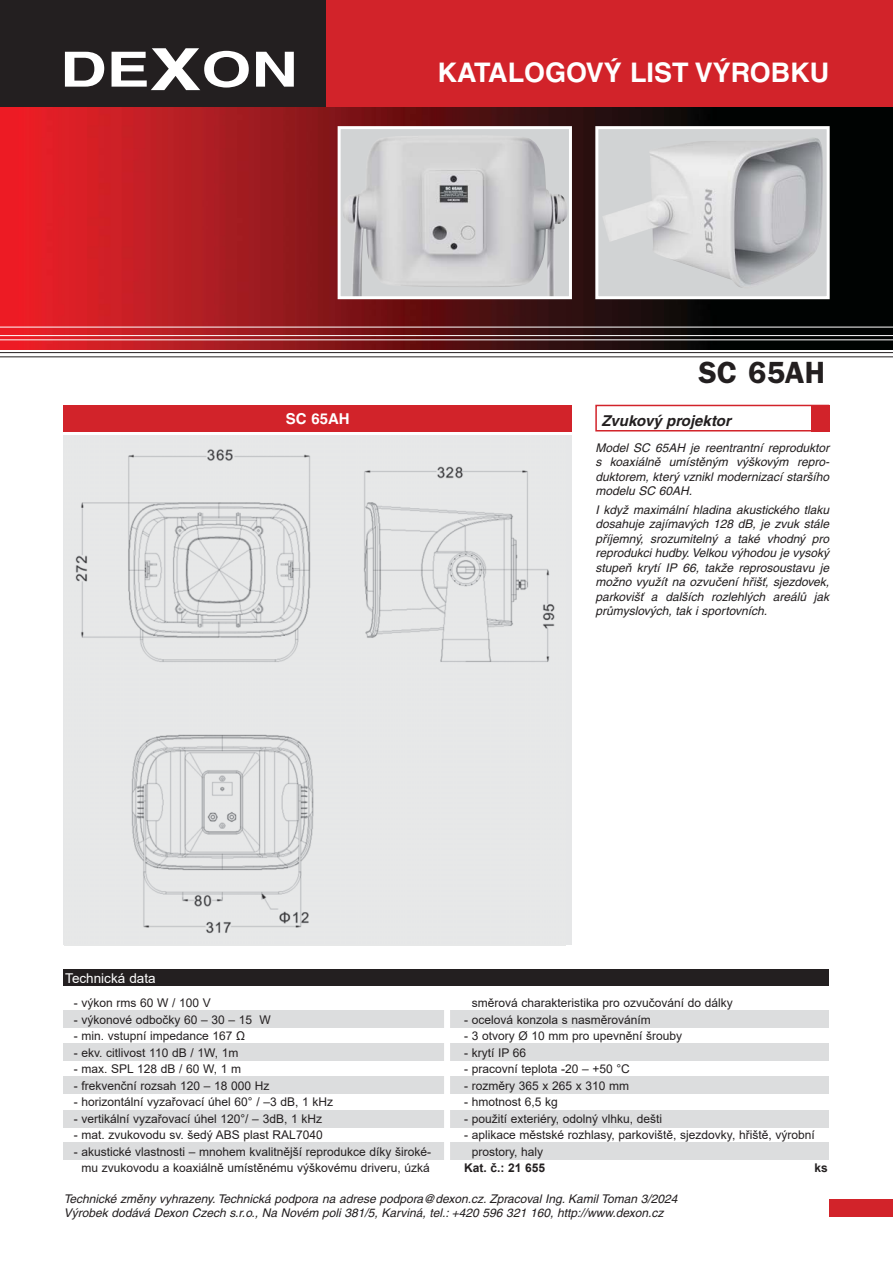
<style>
.page{position:relative;width:893px;height:1263px;background:#fff}
.page>*{position:absolute;margin:0;border:0;box-sizing:border-box;transform-origin:0 0}
.t1{font:700 30.75px "Frankfurt Gothic";color:#231f20}
.t2{font:700 27px "Helvetica CE";color:#fff}
.t3{font:italic 700 15px "Helvetica CE";color:#231f20}
.t4{font:700 15px "Helvetica CE";color:#fff}
.t5{font:13.5px "Arial";color:#fff}
.t6{font:12px/16.5px "Arial";color:#231f20;text-align:center}
.t7{font:italic 12px/14.4px "Helvetica CE";color:#231f20;text-align:justify}
.t8{font:700 12px "Arial";color:#231f20}
</style>
<div class="page">
<img style="left:0;top:106px;width:893px;height:120px">
<img style="left:0;top:226px;width:893px;height:124px">
<hr style="left:0;top:327px;width:893px;height:1px;background:#fff">
<hr style="left:0;top:335px;width:893px;height:1px;background:#fff">
<hr style="left:0;top:340px;width:893px;height:1px;background:#fff">
<hr style="left:0;top:352px;width:893px;height:1px;background:#231f20">
<hr style="left:0;top:357px;width:893px;height:1px;background:#231f20">
<div style="left:0;top:0;width:893px;height:106px;background:#d2232a"></div>
<div style="left:0;top:0;width:326px;height:106px;background:#231f20"></div>
<svg style="left:65px;top:52px;width:39px;height:35px"></svg>
<svg style="left:112px;top:48px;width:137px;height:42px"></svg>
<svg style="left:256px;top:52px;width:38px;height:35px"></svg>
<div style="left:829px;top:1199px;width:64px;height:17px;background:#d2232a"></div>
<div style="left:595px;top:405px;width:234px;height:27px;border:2px solid #d2232a"></div>
<div style="left:811px;top:405px;width:18px;height:27px;background:#d2232a"></div>
<div style="left:64px;top:405px;width:508px;height:27px;background:#d2232a"></div>
<img style="left:64px;top:436px;width:501px;height:509px">
<div style="left:597px;top:128px;width:231px;height:170px;background:#d1d3d4"></div>
<img style="left:603px;top:138px;width:220px;height:150px">
<div style="left:595px;top:126px;width:235px;height:173px;border:3px solid #fff"></div>
<div style="left:339px;top:128px;width:231px;height:170px;background:#d1d3d4"></div>
<img style="left:345px;top:136px;width:222px;height:159px">
<div style="left:338px;top:126px;width:234px;height:173px;border:3px solid #fff"></div>
<div style="left:64px;top:1011px;width:765px;height:17px;background:#dcddde"></div>
<div style="left:64px;top:1043px;width:765px;height:17px;background:#dcddde"></div>
<div style="left:64px;top:1076px;width:765px;height:17px;background:#dcddde"></div>
<div style="left:64px;top:1111px;width:765px;height:17px;background:#dcddde"></div>
<div style="left:63px;top:1143px;width:765px;height:17px;background:#dcddde"></div>
<div style="left:64px;top:969px;width:765px;height:17px;background:#231f20"></div>
<div style="left:444px;top:989px;width:6px;height:191px;background:#fff"></div>
<h2 class="t2" style="left:437px;top:63px;width:393px">KATALOGOVÝ LIST VÝROBKU</h2>
<h1 class="t1" style="left:698px;top:361px;width:128px">SC 65AH</h1>
<p class="t4" style="left:286px;top:413px;width:65px">SC 65AH</p>
<p class="t3" style="left:601px;top:415px;width:131px">Zvukový projektor</p>
<p class="t7" style="left:595px;top:442px;width:236px">Model SC 65AH je reentrantní reproduktor s koaxiálně umístěným výškovým repro&shy;duktorem, který vznikl modernizací staršího modelu SC 60AH.</p>
<p class="t7" style="left:595px;top:504px;width:235px">I když maximální hladina akustického tlaku dosahuje zajímavých 128 dB, je zvuk stále příjemný, srozumitelný a také vhodný pro reprodukci hudby. Velkou výhodou je vysoký stupeň krytí IP 66, takže reprosoustavu je možno využít na ozvučení hřišť, sjezdovek, parkovišť a dalších rozlehlých areálů jak průmyslových, tak i sportovních.</p>
<p class="t5" style="left:65px;top:971px;width:92px">Technická data</p>
<p class="t6" style="left:74px;top:995px;width:139px">- výkon rms 60 W / 100 V</p>
<p class="t6" style="left:74px;top:1012px;width:199px">- výkonové odbočky 60 – 30 – 15 W</p>
<p class="t6" style="left:74px;top:1028px;width:173px">- min. vstupní impedance 167 Ω</p>
<p class="t6" style="left:74px;top:1045px;width:166px">- ekv. citlivost 110 dB / 1W, 1m</p>
<p class="t6" style="left:74px;top:1061px;width:169px">- max. SPL 128 dB / 60 W, 1 m</p>
<p class="t6" style="left:74px;top:1078px;width:197px">- frekvenční rozsah 120 – 18 000 Hz</p>
<p class="t6" style="left:74px;top:1094px;width:261px">- horizontální vyzařovací úhel 60° / –3 dB, 1 kHz</p>
<p class="t6" style="left:74px;top:1111px;width:250px">- vertikální vyzařovací úhel 120°/ – 3dB, 1 kHz</p>
<p class="t6" style="left:74px;top:1127px;width:250px">- mat. zvukovodu sv. šedý ABS plast RAL7040</p>
<p class="t6" style="left:74px;top:1144px;width:359px">- akustické vlastnosti – mnohem kvalitnější reprodukce díky široké&shy;mu zvukovodu a koaxiálně umístěnému výškovému driveru, úzká</p>
<p class="t6" style="left:472px;top:995px;width:263px">směrová charakteristika pro ozvučování do dálky</p>
<p class="t6" style="left:464px;top:1012px;width:188px">- ocelová konzola s nasměrováním</p>
<p class="t6" style="left:464px;top:1028px;width:220px">- 3 otvory Ø 10 mm pro upevnění šrouby</p>
<p class="t6" style="left:464px;top:1045px;width:64px">- krytí IP 66</p>
<p class="t6" style="left:464px;top:1061px;width:167px">- pracovní teplota -20 – +50 °C</p>
<p class="t6" style="left:464px;top:1078px;width:167px">- rozměry 365 x 265 x 310 mm</p>
<p class="t6" style="left:464px;top:1094px;width:95px">- hmotnost 6,5 kg</p>
<p class="t6" style="left:464px;top:1111px;width:200px">- použití exteriéry, odolný vlhku, dešti</p>
<p class="t6" style="left:472px;top:1127px;width:345px;text-align:left;text-indent:-8px">- aplikace městské rozhlasy, parkoviště, sjezdovky, hřiště, výrobní prostory, haly</p>
<p class="t8" style="left:464px;top:1162px;width:83px">Kat. č.: 21 655</p>
<p class="t8" style="left:814px;top:1162px;width:15px">ks</p>
<p class="t7" style="left:64px;top:1193px;width:615px">Technické změny vyhrazeny. Technická podpora na adrese podpora@dexon.cz. Zpracoval Ing. Kamil Toman 3/2024<br>Výrobek dodává Dexon Czech s.r.o., Na Novém poli 381/5, Karviná, tel.: +420 596 321 160, http://www.dexon.cz</p>
</div>
